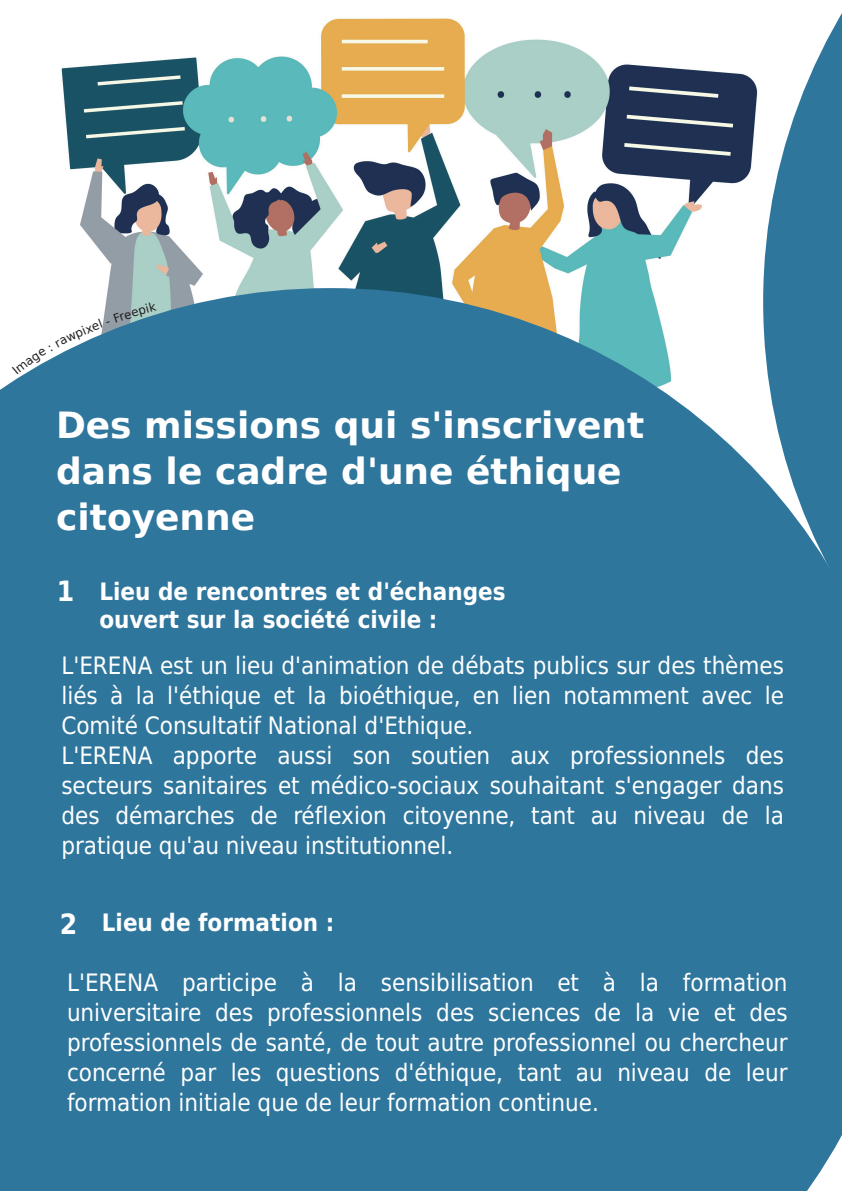
<style>
.page{position:relative;width:842px;height:1191px;background:#fff}
.page>*{position:absolute;margin:0;border:0;box-sizing:border-box;transform-origin:0 0}
.t1{font:700 36px/46px "DejaVu Sans";color:#fff}
.t2{font:700 28px "DejaVu Sans Condensed";color:#fff}
.t3{font:24px/30px "DejaVu Sans Condensed";color:#fff;text-align:justify}
.t4{font:700 24px/28px "DejaVu Sans Condensed";color:#fff}
</style>
<div class="page">
<img style="left:61px;top:18px;width:697px;height:270px">
<svg style="left:763px;top:13px;width:79px;height:275px;fill:#2f769d"></svg>
<div style="left:0;top:288px;width:842px;height:903px;background:#2f769d"></div>
<svg style="left:12px;top:302px;width:145px;height:72px"></svg>
<h1 class="t1" style="left:56px;top:402px;width:590px">Des missions qui s'inscrivent dans le cadre d'une éthique citoyenne</h1>
<p class="t4" style="left:99px;top:577px;width:408px">Lieu de rencontres et d'échanges ouvert sur la société civile :</p>
<p class="t3" style="left:61px;top:650px;width:724px;text-align:left">L'ERENA est un lieu d'animation de débats publics sur des thèmes liés à la l'éthique et la bioéthique, en lien notamment avec le Comité Consultatif National d'Ethique.<br>L'ERENA apporte aussi son soutien aux professionnels des secteurs sanitaires et médico-sociaux souhaitant s'engager dans des démarches de réflexion citoyenne, tant au niveau de la pratique qu'au niveau institutionnel.</p>
<p class="t2" style="left:57px;top:575px;width:19px">1</p>
<p class="t2" style="left:60px;top:907px;width:19px">2</p>
<p class="t4" style="left:102px;top:908px;width:234px">Lieu de formation :</p>
<p class="t3" style="left:67px;top:967px;width:722px">L'ERENA participe à la sensibilisation et à la formation universitaire des professionnels des sciences de la vie et des professionnels de santé, de tout autre professionnel ou chercheur concerné par les questions d'éthique, tant au niveau de leur formation initiale que de leur formation continue.</p>
</div>
